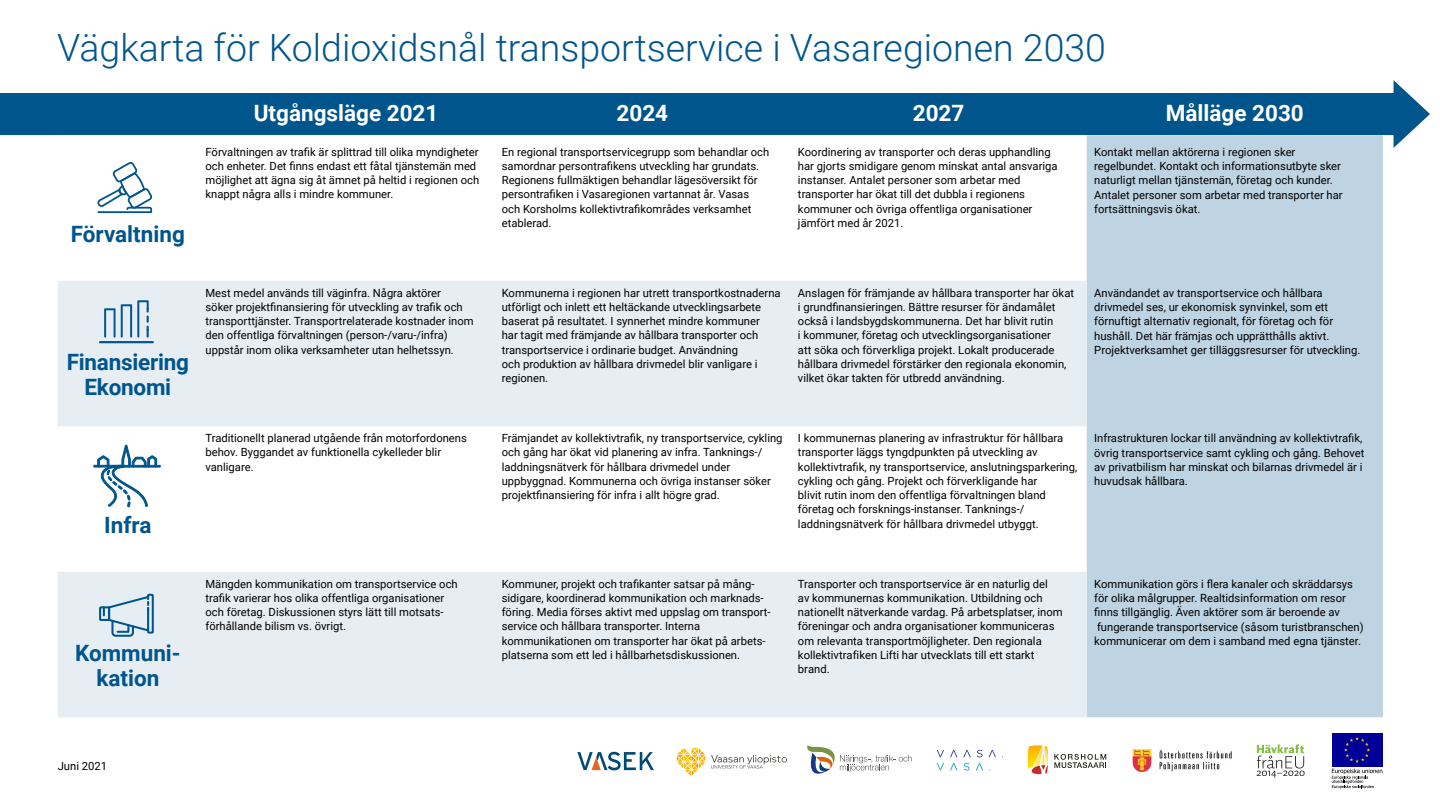
<style>
.page{position:relative;width:1440px;height:810px;background:#fff}
.page>*{position:absolute;margin:0;border:0;box-sizing:border-box;transform-origin:0 0}
.Paragraph_Style_2{font:300 37.5px "Roboto";color:#00558c}
.t1{font:700 22.5px/24.8px "Roboto";letter-spacing:-.005em;color:#00558c;text-align:center}
.t2{font:700 22.5px "Roboto";color:#fff}
.t3{font:11.25px/14.2px "Roboto";color:#000}
</style>
<div class="page">
<div style="left:0;top:93px;width:1403px;height:42px;background:#00558c"></div>
<svg style="left:1394px;top:80px;width:36px;height:68px"></svg>
<div style="left:1087px;top:135px;width:296px;height:582px;background:#bfd4e2"></div>
<svg style="left:58px;top:281px;width:1029px;height:436px;fill:#e6eef4"></svg>
<svg style="left:97px;top:162px;width:55px;height:51px"></svg>
<hr style="left:99px;top:341px;width:55px;height:2px;background:#00558c">
<svg style="left:104px;top:300px;width:45px;height:38px;background:#acc7d9"></svg>
<svg style="left:99px;top:594px;width:55px;height:43px;background:#b0cadb"></svg>
<div style="left:94px;top:465px;width:28px;height:2px;border:1px solid #00558c"></div>
<svg style="left:97px;top:445px;width:64px;height:62px"></svg>
<svg style="left:577px;top:752px;width:77px;height:18px"></svg>
<svg style="left:677px;top:748px;width:28px;height:28px"></svg>
<svg style="left:711px;top:755px;width:76px;height:14px"></svg>
<svg style="left:807px;top:745px;width:105px;height:29px"></svg>
<svg style="left:977px;top:750px;width:6px;height:7px"></svg>
<svg style="left:937px;top:750px;width:7px;height:7px"></svg>
<svg style="left:950px;top:750px;width:7px;height:7px"></svg>
<svg style="left:964px;top:750px;width:7px;height:7px"></svg>
<svg style="left:989px;top:750px;width:7px;height:7px"></svg>
<svg style="left:964px;top:763px;width:6px;height:7px"></svg>
<svg style="left:937px;top:763px;width:7px;height:7px"></svg>
<svg style="left:950px;top:763px;width:7px;height:7px"></svg>
<svg style="left:976px;top:763px;width:7px;height:7px"></svg>
<img style="left:1028px;top:745px;width:15px;height:24px">
<svg style="left:1032px;top:746px;width:16px;height:28px"></svg>
<svg style="left:1054px;top:754px;width:52px;height:14px"></svg>
<img style="left:1132px;top:750px;width:100px;height:22px">
<svg style="left:1257px;top:744px;width:48px;height:34px"></svg>
<div style="left:1332px;top:733px;width:50px;height:34px;background:#009"></div>
<svg style="left:1344px;top:737px;width:26px;height:26px"></svg>
<svg style="left:1332px;top:769px;width:50px;height:20px"></svg>
<h1 class="Paragraph_Style_2" style="left:57px;top:21px;width:1050px">Vägkarta för Koldioxidsnål transportservice i Vasaregionen 2030</h1>
<h2 class="t2" style="left:254px;top:98px;width:186px">Utgångsläge 2021</h2>
<h2 class="t2" style="left:617px;top:98px;width:53px">2024</h2>
<h2 class="t2" style="left:913px;top:98px;width:53px">2027</h2>
<h2 class="t2" style="left:1166px;top:98px;width:140px">Målläge 2030</h2>
<h2 class="t1" style="left:71px;top:221px;width:116px">Förvaltning</h2>
<h2 class="t1" style="left:67px;top:349px;width:124px">Finansiering<br>Ekonomi</h2>
<h2 class="t1" style="left:104px;top:512px;width:49px">Infra</h2>
<p class="t3" style="left:206px;top:144px;width:275px">Förvaltningen av trafik är splittrad till olika myndigheter och enheter. Det finns endast ett fåtal tjänstemän med möjlighet att ägna sig åt ämnet på heltid i regionen och knappt några alls i mindre kommuner.</p>
<p class="t3" style="left:502px;top:144px;width:269px">En regional transportservicegrupp som behandlar och samordnar persontrafikens utveckling har grundats.<br>Regionens fullmäktigen behandlar lägesöversikt för persontrafiken i Vasaregionen vartannat år. Vasas och Korsholms kollektivtrafikområdes verksamhet etablerad.</p>
<p class="t3" style="left:798px;top:144px;width:261px">Koordinering av transporter och deras upphandling har gjorts smidigare genom minskat antal ansvariga instanser. Antalet personer som arbetar med transporter har ökat till det dubbla i regionens kommuner och övriga offentliga organisationer jämfört med år 2021.</p>
<p class="t3" style="left:1094px;top:144px;width:250px">Kontakt mellan aktörerna i regionen sker regelbundet. Kontakt och informationsutbyte sker naturligt mellan tjänstemän, företag och kunder.<br>Antalet personer som arbetar med transporter har fortsättningsvis ökat.</p>
<p class="t3" style="left:206px;top:285px;width:270px">Mest medel används till väginfra. Några aktörer<br>söker projektfinansiering för utveckling av trafik och transporttjänster. Transportrelaterade kostnader inom den offentliga förvaltningen (person-/varu-/infra) uppstår inom olika verksamheter utan helhetssyn.</p>
<p class="t3" style="left:502px;top:285px;width:280px">Kommunerna i regionen har utrett transportkostnaderna utförligt och inlett ett heltäckande utvecklingsarbete baserat på resultatet. I synnerhet mindre kommuner<br>har tagit med främjande av hållbara transporter och transportservice i ordinarie budget. Användning<br>och produktion av hållbara drivmedel blir vanligare i regionen.</p>
<p class="t3" style="left:798px;top:285px;width:278px">Anslagen för främjande av hållbara transporter har ökat i grundfinansieringen. Bättre resurser för ändamålet också i landsbygdskommunerna. Det har blivit rutin<br>i kommuner, företag och utvecklingsorganisationer<br>att söka och förverkliga projekt. Lokalt producerade hållbara drivmedel förstärker den regionala ekonomin, vilket ökar takten för utbredd användning.</p>
<p class="t3" style="left:1094px;top:285px;width:268px">Användandet av transportservice och hållbara drivmedel ses, ur ekonomisk synvinkel, som ett förnuftigt alternativ regionalt, för företag och för hushåll. Det här främjas och upprätthålls aktivt.<br>Projektverksamhet ger tilläggsresurser för utveckling.</p>
<p class="t3" style="left:206px;top:431px;width:263px">Traditionellt planerad utgående från motorfordonens behov. Byggandet av funktionella cykelleder blir vanligare.</p>
<p class="t3" style="left:502px;top:431px;width:282px">Främjandet av kollektivtrafik, ny transportservice, cykling och gång har ökat vid planering av infra. Tanknings-/ laddningsnätverk för hållbara drivmedel under uppbyggnad. Kommunerna och övriga instanser söker projektfinansiering för infra i allt högre grad.</p>
<p class="t3" style="left:798px;top:431px;width:281px">I kommunernas planering av infrastruktur för hållbara transporter läggs tyngdpunkten på utveckling av kollektivtrafik, ny transportservice, anslutningsparkering, cykling och gång. Projekt och förverkligande har<br>blivit rutin inom den offentliga förvaltningen bland företag och forsknings-instanser. Tanknings-/ laddningsnätverk för hållbara drivmedel utbyggt.</p>
<p class="t3" style="left:1094px;top:431px;width:272px">Infrastrukturen lockar till användning av kollektivtrafik, övrig transportservice samt cykling och gång. Behovet av privatbilism har minskat och bilarnas drivmedel är i huvudsak hållbara.</p>
<h2 class="t1" style="left:75px;top:640px;width:107px">Kommuni&shy;kation</h2>
<p class="t3" style="left:205px;top:576px;width:254px">Mängden kommunikation om transportservice och trafik varierar hos olika offentliga organisationer och företag. Diskussionen styrs lätt till motsats&shy;förhållande bilism vs. övrigt.</p>
<p class="t3" style="left:502px;top:576px;width:271px">Kommuner, projekt och trafikanter satsar på mång&shy;sidigare, koordinerad kommunikation och marknads&shy;föring. Media förses aktivt med uppslag om transport&shy;service och hållbara transporter. Interna kommunikationen om transporter har ökat på arbets&shy;platserna som ett led i hållbarhetsdiskussionen.</p>
<p class="t3" style="left:798px;top:576px;width:266px">Transporter och transportservice är en naturlig del<br>av kommunernas kommunikation. Utbildning och nationellt nätverkande vardag. På arbetsplatser, inom föreningar och andra organisationer kommuniceras om relevanta transportmöjligheter. Den regionala kollektivtrafiken Lifti har utvecklats till ett starkt brand.</p>
<p class="t3" style="left:1094px;top:576px;width:271px">Kommunikation görs i flera kanaler och skräddarsys för olika målgrupper. Realtidsinformation om resor finns tillgänglig. Även aktörer som är beroende av fungerande transportservice (såsom turistbranschen) kommunicerar om dem i samband med egna tjänster.</p>
<p class="t3" style="left:58px;top:759px;width:51px">Juni 2021</p>
</div>
